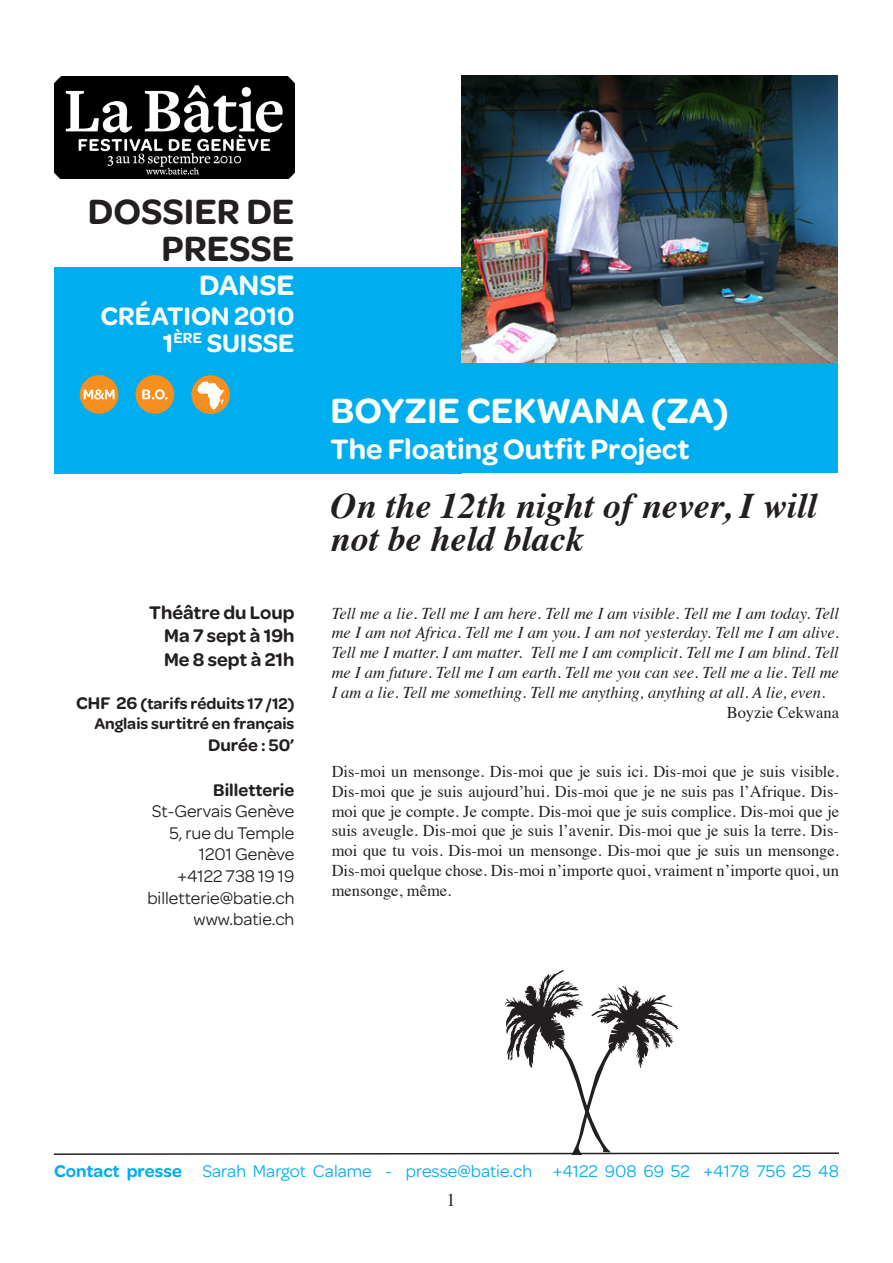
<style>
.page{position:relative;width:893px;height:1263px;background:#fff}
.page>*{position:absolute;margin:0;border:0;box-sizing:border-box;transform-origin:0 0}
.t1{font:600 37.5px "Omnes";color:#fafff7}
.t2{font:600 37.5px/37.5px "Omnes";color:#231f20;text-align:right}
.t3{font:italic 700 36px/32.4px "Times";color:#231f20}
.t4{font:600 30px "Omnes";color:#fefffa}
.t5{font:600 30px "Omnes";color:#fbfdf8}
.t6{font:600 27px "Omnes";color:#fbfdf8}
.t7{font:600 19.5px "Omnes";color:#231f20}
.t8{font:18px "Omnes";color:#231f20}
.t9{font:18px "Omnes";color:#00aeef}
.t10{font:600 18px "Omnes";color:#231f20}
.t11{font:18px "Times";color:#231f20}
.t12{font:16.5px/19.8px "Times";color:#231f20;text-align:justify}
.t13{font:italic 16.5px/19.8px "Times";color:#231f20;text-align:justify}
.t14{font:600 16.5px "Omnes";color:#231f20}
.s1{font-size:18px}
.s2{font-weight:600}
</style>
<div class="page">
<div style="left:54px;top:267px;width:408px;height:206px;background:#00aeef"></div>
<div style="left:332px;top:361px;width:506px;height:112px;background:#00aeef"></div>
<img style="left:54px;top:76px;width:240px;height:103px">
<img style="left:462px;top:76px;width:376px;height:287px">
<div style="left:80px;top:375px;width:38px;height:39px;background:#f68f1e;border-radius:50%"></div>
<svg style="left:84px;top:389px;width:31px;height:10px"></svg>
<div style="left:136px;top:375px;width:38px;height:39px;background:#f68f1e;border-radius:50%"></div>
<svg style="left:142px;top:389px;width:25px;height:10px"></svg>
<div style="left:191px;top:375px;width:39px;height:39px;background:#f68f1e;border-radius:50%"></div>
<svg style="left:197px;top:381px;width:27px;height:29px"></svg>
<svg style="left:54px;top:969px;width:785px;height:186px"></svg>
<p class="t2" style="left:88px;top:193px;width:208px">DOSSIER DE<br>PRESSE</p>
<p class="t5" style="left:199px;top:268px;width:97px">DANSE</p>
<p class="t6" style="left:101px;top:301px;width:195px">CRÉATION 2010</p>
<p class="t6" style="left:163px;top:328px;width:133px">1<sup>ÈRE</sup> SUISSE</p>
<p class="t7" style="left:149px;top:601px;width:147px">Théâtre du Loup</p>
<p class="t7" style="left:164px;top:625px;width:132px">Ma 7 sept à 19h</p>
<p class="t7" style="left:164px;top:648px;width:132px">Me 8 sept à 21h</p>
<p class="t14" style="left:76px;top:694px;width:220px"><span class="s1">CHF 26</span> (tarifs réduits 17 /12)</p>
<p class="t14" style="left:94px;top:714px;width:202px">Anglais surtitré en français</p>
<p class="t10" style="left:208px;top:734px;width:88px">Durée : 50’</p>
<p class="t10" style="left:213px;top:779px;width:83px">Billetterie</p>
<p class="t8" style="left:152px;top:801px;width:144px">St-Gervais Genève</p>
<p class="t8" style="left:169px;top:823px;width:127px">5, rue du Temple</p>
<p class="t8" style="left:199px;top:844px;width:97px">1201 Genève</p>
<p class="t8" style="left:177px;top:866px;width:118px">+4122 738 19 19</p>
<p class="t8" style="left:147px;top:887px;width:149px">billetterie@batie.ch</p>
<p class="t8" style="left:194px;top:909px;width:102px">www.batie.ch</p>
<p class="t1" style="left:331px;top:389px;width:399px">BOYZIE CEKWANA (ZA)</p>
<p class="t4" style="left:331px;top:432px;width:360px">The Floating Outfit Project</p>
<p class="t3" style="left:331px;top:487px;width:488px">On the 12th night of never, I will not be held black</p>
<p class="t13" style="left:332px;top:602px;width:509px">Tell me a lie. Tell me I am here. Tell me I am visible. Tell me I am today. Tell me I am not Africa. Tell me I am you. I am not yesterday. Tell me I am alive.<br>Tell me I matter. I am matter. Tell me I am complicit. Tell me I am blind. Tell me I am future. Tell me I am earth. Tell me you can see. Tell me a lie. Tell me I am a lie. Tell me something. Tell me anything, anything at all. A lie, even.</p>
<p class="t12" style="left:727px;top:701px;width:114px">Boyzie Cekwana</p>
<p class="t12" style="left:332px;top:760px;width:509px">Dis-moi un mensonge. Dis-moi que je suis ici. Dis-moi que je suis visible.<br>Dis-moi que je suis aujourd’hui. Dis-moi que je ne suis pas l’Afrique. Dis&shy;moi que je compte. Je compte. Dis-moi que je suis complice. Dis-moi que je suis aveugle. Dis-moi que je suis l’avenir. Dis-moi que je suis la terre. Dis&shy;moi que tu vois. Dis-moi un mensonge. Dis-moi que je suis un mensonge.<br>Dis-moi quelque chose. Dis-moi n’importe quoi, vraiment n’importe quoi, un mensonge, même.</p>
<p class="t9" style="left:54px;top:1161px;width:786px"><span class="s2">Contact presse</span> Sarah Margot Calame - presse@batie.ch +4122 908 69 52 +4178 756 25 48</p>
<p class="t11" style="left:446px;top:1183px;width:10px">1</p>
</div>
